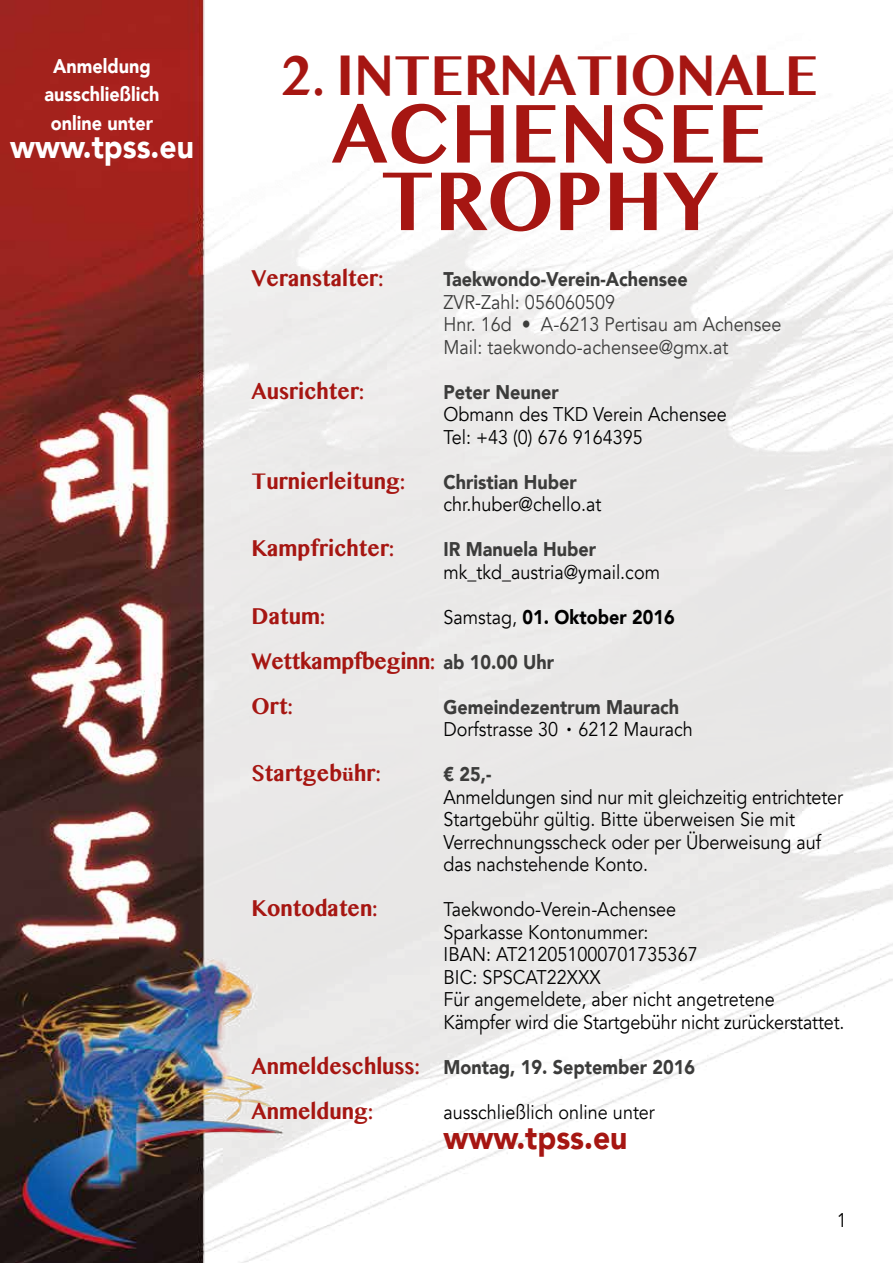
<style>
.page{position:relative;width:893px;height:1263px;background:#fff}
.page>*{position:absolute;margin:0;border:0;box-sizing:border-box;transform-origin:0 0}
.t1{font:700 72.6px/67.5px "Bangla MN";color:#a61612;text-align:center;scale:.91 1}
.t2{font:700 49.5px "Bangla MN";letter-spacing:-.01em;color:#a61612;scale:.91 1}
.t3{font:900 33px "Avenir";color:#a61612;scale:.91 1}
.t4{font:900 33px "Avenir";color:#fff;scale:.91 1}
.t5{font:19.8px/22.5px "Avenir";color:#000;scale:.91 1}
.t6{font:900 19.8px "Avenir";color:#3c3c3b;scale:.91 1}
.t7{font:700 19.8px "Bangla MN";color:#a61612;scale:.91 1}
.t8{font:19.8px/22.5px "Avenir";color:#3c3c3b;scale:.91 1}
.t9{font:900 19.8px/28.5px "Avenir";color:#fff;text-align:center;scale:.91 1}
.t10{font:700 19.8px "Bangla MN";letter-spacing:-.02em;color:#a61612;scale:.91 1}
.t11{font:900 19.8px "Avenir";color:#000;scale:.91 1}
.s1{font-weight:400}
.s2{font-family:"Avenir";font-weight:900;color:#3c3c3b}
.s3{font-weight:900;color:#3c3c3b}
.s4{font-family:"Dicot";font-weight:300;font-size:12.6px}
.s5{font-family:"Times"}
.s6{font-family:"Bangla MN";font-weight:700;color:#a61612}
</style>
<div class="page">
<img style="left:0;top:0;width:893px;height:1263px">
<p class="t9" style="left:45px;top:51px;width:128px">Anmeldung ausschließlich online unter</p>
<h3 class="t4" style="left:10px;top:118px;width:204px">www.tpss.eu</h3>
<h2 class="t2" style="left:280px;top:39px;width:594px">2. INTERNATIONALE</h2>
<h1 class="t1" style="left:332px;top:101px;width:479px">ACHENSEE<br>TROPHY</h1>
<p class="t7" style="left:252px;top:263px;width:146px">Veranstalter:</p>
<p class="t6" style="left:444px;top:262px;width:270px">Taekwondo-Verein-Achensee</p>
<p class="t8" style="left:444px;top:291px;width:373px">ZVR-Zahl: 056060509<br>Hnr. 16d • A-6213 Pertisau am Achensee<br>Mail: taekwondo-achensee@gmx.at</p>
<p class="t7" style="left:252px;top:376px;width:125px">Ausrichter:</p>
<p class="t6" style="left:444px;top:375px;width:128px">Peter Neuner</p>
<p class="t5" style="left:444px;top:403px;width:313px">Obmann des TKD Verein Achensee<br>Tel: +43 (0) 676 9164395</p>
<p class="t7" style="left:252px;top:466px;width:170px">Turnierleitung:</p>
<p class="t6" style="left:444px;top:465px;width:148px">Christian Huber</p>
<p class="t5" style="left:444px;top:493px;width:175px">chr.huber@chello.at</p>
<p class="t7" style="left:252px;top:533px;width:158px">Kampfrichter:</p>
<p class="t6" style="left:444px;top:532px;width:169px">IR Manuela Huber</p>
<p class="t5" style="left:444px;top:561px;width:239px">mk_tkd_austria@ymail.com</p>
<p class="t7" style="left:252px;top:601px;width:82px">Datum:</p>
<p class="t11" style="left:444px;top:600px;width:256px"><span class="s1">Samstag,</span> 01. Oktober 2016</p>
<p class="t10" style="left:252px;top:646px;width:334px">Wettkampfbeginn: <span class="s2">ab 10.00 Uhr</span></p>
<p class="t7" style="left:252px;top:691px;width:47px">Ort:</p>
<p class="t5" style="left:444px;top:696px;width:275px"><span class="s3">Gemeindezentrum Maurach<br></span>Dorfstrasse 30 <span class="s4">•</span> 6212 Maurach</p>
<p class="t7" style="left:252px;top:758px;width:143px">Startgeb<span class="s5">ü</span>hr:</p>
<p class="t6" style="left:444px;top:757px;width:54px">€ 25,-</p>
<p class="t5" style="left:444px;top:786px;width:440px">Anmeldungen sind nur mit gleichzeitig entrichteter Startgebühr gültig. Bitte überweisen Sie mit Verrechnungsscheck oder per Überweisung auf das nachstehende Konto.</p>
<p class="t7" style="left:252px;top:893px;width:140px">Kontodaten:</p>
<p class="t5" style="left:444px;top:898px;width:442px">Taekwondo-Verein-Achensee<br>Sparkasse Kontonummer:<br>IBAN: AT212051000701735367<br>BIC: SPSCAT22XXX<br>Für angemeldete, aber nicht angetretene<br>Kämpfer wird die Startgebühr nicht zurückerstattet.</p>
<p class="t6" style="left:252px;top:1050px;width:489px"><span class="s6">Anmeldeschluss:</span> Montag, 19. September 2016</p>
<p class="t7" style="left:252px;top:1096px;width:135px">Anmeldung:</p>
<p class="t5" style="left:444px;top:1101px;width:234px">ausschließlich online unter</p>
<h3 class="t3" style="left:444px;top:1109px;width:204px">www.tpss.eu</h3>
<p class="t5" style="left:837px;top:1209px;width:12px">1</p>
</div>
